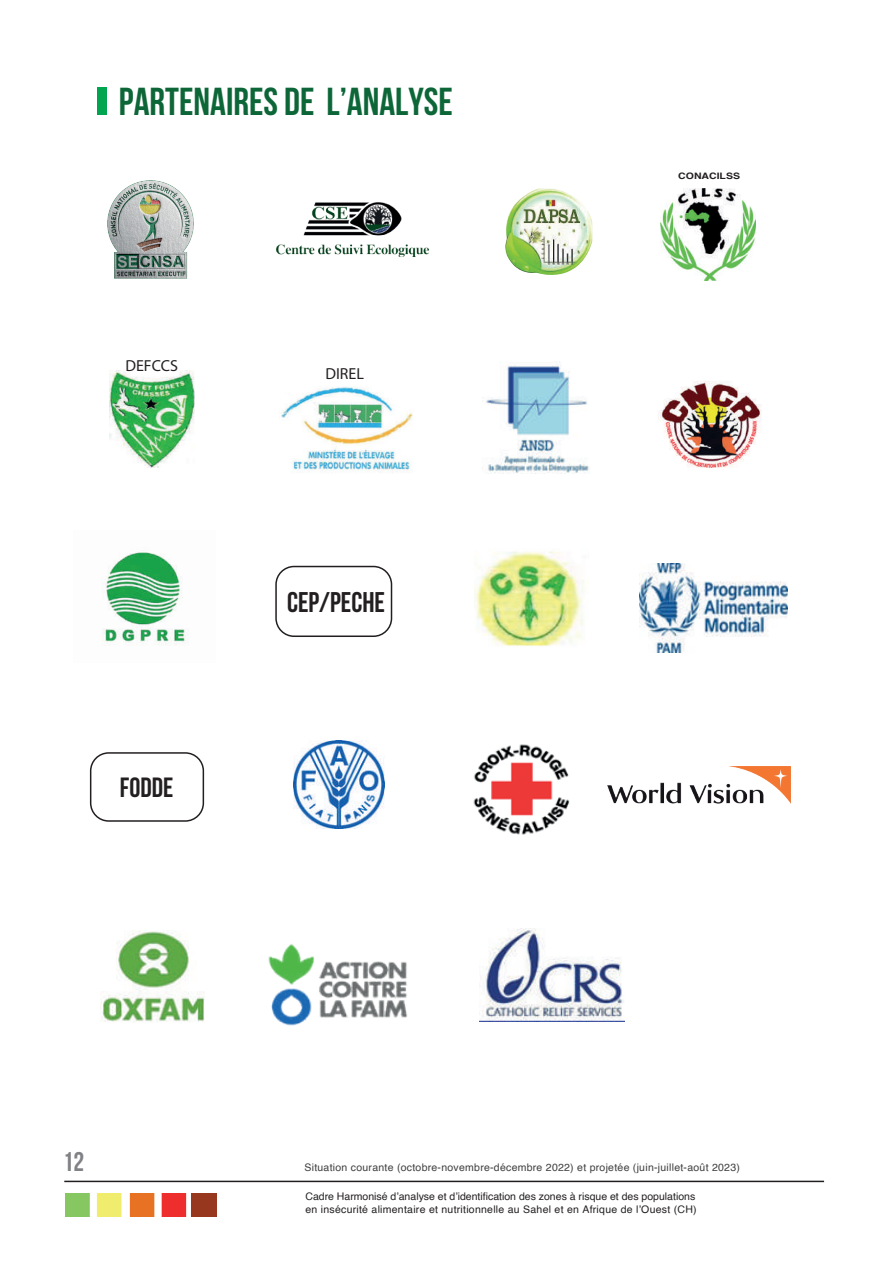
<style>
.page{position:relative;width:893px;height:1263px;background:#fff}
.page>*{position:absolute;margin:0;border:0;box-sizing:border-box;transform-origin:0 0}
.t1{font:39px "Bebas Neue";color:#0c6638}
.t2{font:28.5px "Bebas Neue";color:#231f20}
.t3{font:27.75px "Bebas Neue";color:#231f20}
.t4{font:27px "Bebas Neue";color:#808285}
.t5{font:16.05px "Myriad Pro";color:#231f20}
.t6{font:10.5px/12.6px "Helvetica";color:#231f20}
.t7{font:10.5px "Helvetica";letter-spacing:.025em;color:#3e3e3f}
.t8{font:700 8.85px "Helvetica";color:#231f20;scale:1.18 1}
</style>
<div class="page">
<img style="left:107px;top:180px;width:87px;height:99px">
<img style="left:482px;top:361px;width:108px;height:112px">
<img style="left:474px;top:551px;width:110px;height:95px">
<img style="left:293px;top:741px;width:91px;height:88px">
<img style="left:639px;top:564px;width:148px;height:89px">
<img style="left:473px;top:744px;width:97px;height:91px">
<img style="left:479px;top:928px;width:145px;height:93px">
<img style="left:101px;top:930px;width:104px;height:92px">
<img style="left:268px;top:944px;width:140px;height:82px">
<div style="left:98px;top:88px;width:9px;height:27px;background:#00a54f"></div>
<img style="left:103px;top:550px;width:83px;height:96px">
<img style="left:276px;top:202px;width:153px;height:55px">
<img style="left:505px;top:188px;width:87px;height:87px">
<img style="left:660px;top:188px;width:96px;height:92px">
<img style="left:607px;top:766px;width:183px;height:38px">
<img style="left:658px;top:381px;width:104px;height:87px">
<img style="left:281px;top:386px;width:132px;height:87px">
<img style="left:110px;top:371px;width:85px;height:96px">
<div style="left:275px;top:566px;width:117px;height:71px;border:2px solid #231f20;border-radius:18px"></div>
<div style="left:90px;top:752px;width:114px;height:70px;border:2px solid #231f20;border-radius:18px"></div>
<hr style="left:64px;top:1181px;width:760px;height:1px;background:#231f20">
<img style="left:66px;top:1193px;width:151px;height:24px">
<h1 class="t1" style="left:119px;top:80px;width:335px">PARTENAIRES DE L’ANALYSE</h1>
<h3 class="t5" style="left:125px;top:356px;width:54px">DEFCCS</h3>
<h3 class="t3" style="left:120px;top:772px;width:55px">FODDE</h3>
<h3 class="t5" style="left:325px;top:364px;width:40px">DIREL</h3>
<h2 class="t2" style="left:287px;top:587px;width:99px">CEP/PECHE</h2>
<p class="t8" style="left:678px;top:169px;width:54px">CONACILSS</p>
<h3 class="t4" style="left:63px;top:1147px;width:23px">12</h3>
<p class="t7" style="left:304px;top:1159px;width:437px">Situation courante (octobre-novembre-décembre 2022) et projetée (juin-juillet-août 2023)</p>
<p class="t6" style="left:305px;top:1191px;width:393px">Cadre Harmonisé d’analyse et d’identification des zones à risque et des populations en insécurité alimentaire et nutritionnelle au Sahel et en Afrique de l’Ouest (CH)</p>
</div>
